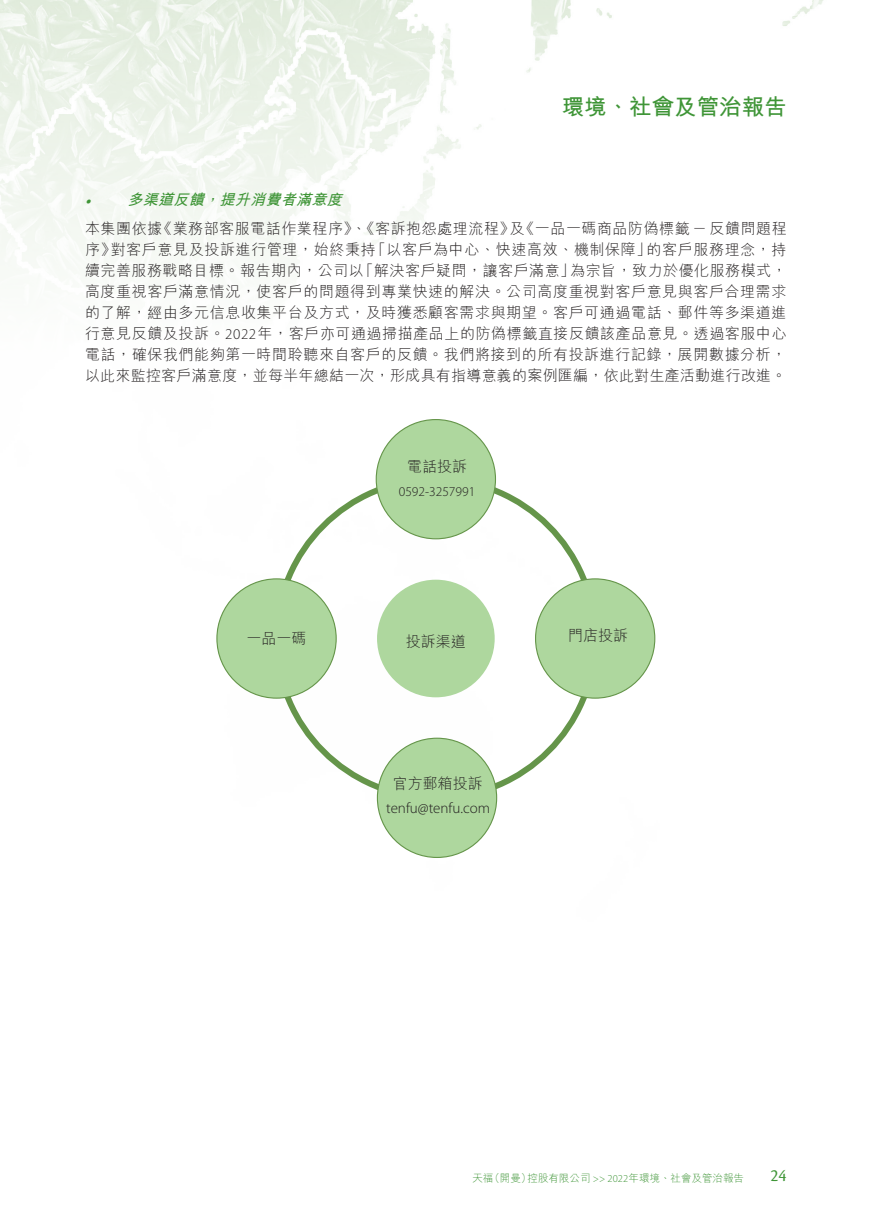
<style>
.page{position:relative;width:893px;height:1212px;background:#fff}
.page>*{position:absolute;margin:0;border:0;box-sizing:border-box;transform-origin:0 0}
.t1{font:700 22.5px "M Hei HK";color:#3f9537}
.t2{font:18px "Cronos Pro Disp";color:#3f9537}
.t3{font:300 15px/21px "M Hei HK";letter-spacing:.04em;color:#231f20}
.t4{font:15px "M Hei HK Light E Ten B5 H";color:#231f20}
.t5{font:300 15px "Myriad Pro";color:#231f20}
.t6{font:italic 700 15px "M Hei HK";color:#3f9537}
.t7{font:italic 700 15px "Cronos Pro";color:#3f9537}
.t8{font:300 13.5px "Myriad Pro";color:#231f20}
.t9{font:300 10.5px "M Hei HK";color:#3f9537}
.s1{font-family:"Myriad Pro"}
</style>
<div class="page">
<img style="left:0;top:0;width:823px;height:858px">
<div style="left:377px;top:580px;width:118px;height:117px;background:#aed79e;border-radius:50%"></div>
<div style="left:376px;top:420px;width:119px;height:119px;background:#aed79e;border-radius:50%"></div>
<div style="left:377px;top:738px;width:120px;height:119px;background:#aed79e;border-radius:50%"></div>
<div style="left:536px;top:579px;width:119px;height:119px;background:#aed79e;border-radius:50%"></div>
<div style="left:217px;top:579px;width:119px;height:119px;background:#aed79e;border-radius:50%"></div>
<p class="t7" style="left:85px;top:191px;width:12px">•</p>
<p class="t6" style="left:128px;top:188px;width:83px">多渠道反饋</p>
<p class="t6" style="left:219px;top:188px;width:129px">提升消費者滿意度</p>
<p class="t6" style="left:204px;top:188px;width:22px">，</p>
<h1 class="t1" style="left:562px;top:90px;width:226px">環境、社會及管治報告</h1>
<p class="t3" style="left:157px;top:218px;width:631px">《業務部客服電話作業程序》、《客訴抱怨處理流程》《一品一碼商品防偽標籤－反饋問題程</p>
<p class="t3" style="left:85px;top:218px;width:79px">本集團依據</p>
<p class="t3" style="left:509px;top:218px;width:16px">及</p>
<p class="t3" style="left:371px;top:239px;width:282px">「以客戶為中心、快速高效、機制保障」</p>
<p class="t3" style="left:111px;top:239px;width:267px">對客戶意見及投訴進行管理，始終秉持</p>
<p class="t3" style="left:646px;top:239px;width:142px">的客戶服務理念，持</p>
<p class="t3" style="left:85px;top:239px;width:32px">序》</p>
<p class="t3" style="left:85px;top:260px;width:703px">續完善服務戰略目標。報告期內，公司以<br>高度重視客戶滿意情況，使客戶的問題得到專業快速的解決。公司高度重視對客戶意見與客戶合理需求的了解，經由多元信息收集平台及方式，及時獲悉顧客需求與期望。客戶可通過電話、郵件等多渠道進行意見反饋及投訴。<span class="s1">2022</span>年，客戶亦可通過掃描產品上的防偽標籤直接反饋該產品意見。透過客服中心電話，確保我們能夠第一時間聆聽來自客戶的反饋。我們將接到的所有投訴進行記錄，展開數據分析，以此來監控客戶滿意度，並每半年總結一次，形成具有指導意義的案例匯編，依此對生產活動進行改進。</p>
<p class="t3" style="left:359px;top:260px;width:218px">「解決客戶疑問，讓客戶滿意」</p>
<p class="t3" style="left:570px;top:260px;width:218px">為宗旨，致力於優化服務模式，</p>
<p class="t4" style="left:247px;top:631px;width:61px">一品一碼</p>
<p class="t4" style="left:407px;top:459px;width:61px">電話投訴</p>
<p class="t8" style="left:399px;top:484px;width:78px">0592-3257991</p>
<p class="t4" style="left:406px;top:634px;width:61px">投訴渠道</p>
<p class="t4" style="left:393px;top:776px;width:91px">官方郵箱投訴</p>
<p class="t5" style="left:386px;top:800px;width:106px">tenfu@tenfu.com</p>
<p class="t4" style="left:568px;top:628px;width:61px">門店投訴</p>
<p class="t9" style="left:489px;top:1173px;width:43px">（開曼）</p>
<p class="t9" style="left:527px;top:1173px;width:218px">控股有限公司 <span class="s1">&gt;&gt; 2022</span>年環境、社會及管治報告</p>
<p class="t9" style="left:472px;top:1173px;width:22px">天福</p>
<p class="t2" style="left:770px;top:1165px;width:18px">24</p>
</div>
